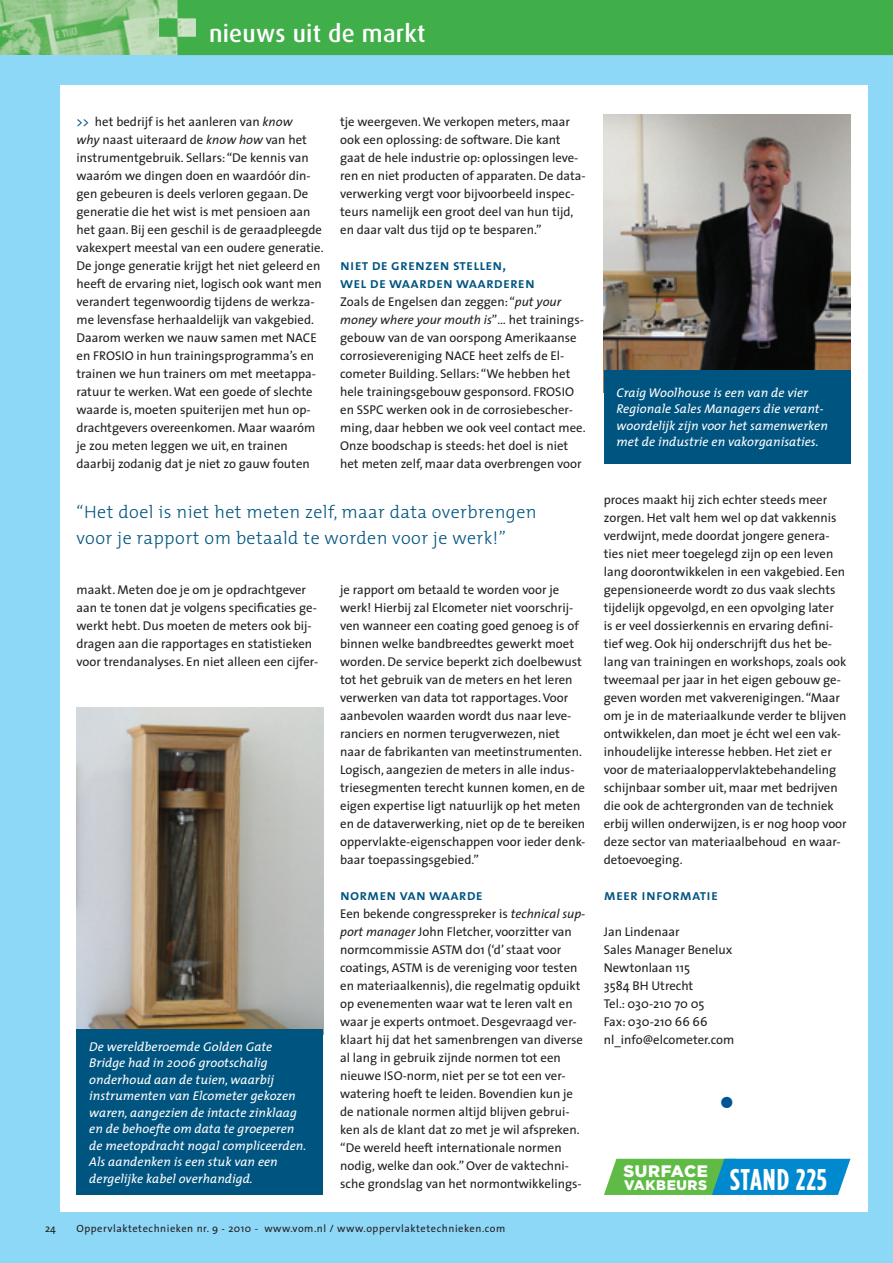
<style>
.page{position:relative;width:893px;height:1263px;background:#fff}
.page>*{position:absolute;margin:0;border:0;box-sizing:border-box;transform-origin:0 0}
.platte_tekst{font:46.5px "The Sans";color:#005594}
.platte_tekst-2{font:700 condensed 30px "Gotham HTF";letter-spacing:.03em;color:#fff}
.t1{font:500 24.3px "Dax";letter-spacing:.01em;color:#fff}
.streamer{font:300 18px "The Mix";letter-spacing:.025em;color:#005480}
.platte_tekst-3{font:900 16.65px "Gotham HTF";letter-spacing:.04em;color:#fff}
.subkop{font:15px/18px "The Mix Semi Bold Caps";letter-spacing:.01em;color:#005480}
.platte_tekst-4{font:900 13.8px "Gotham HTF";letter-spacing:.04em;color:#fff}
.platte_tekst-5{font:12.75px/18px "The Sans";color:#231f20}
.bijschrift{font:italic 12.75px/16.5px "The Mix";letter-spacing:.005em;color:#fff}
.t2{font:10.5px "The Sans";letter-spacing:.05em;color:#231f20}
.s1{color:#005480}
.s2{font-style:italic}
</style>
<div class="page">
<div style="left:0;top:44px;width:893px;height:1219px;background:#8dd7f7"></div>
<img style="left:0;top:0;width:159px;height:55px">
<div style="left:159px;top:0;width:734px;height:55px;background:#40ae49"></div>
<div style="left:60px;top:85px;width:807px;height:1127px;background:#fff"></div>
<img style="left:77px;top:707px;width:246px;height:322px">
<div style="left:77px;top:1029px;width:246px;height:166px;background:#005480"></div>
<img style="left:604px;top:115px;width:246px;height:255px">
<div style="left:604px;top:370px;width:246px;height:93px;background:#005480"></div>
<svg style="left:604px;top:1159px;width:246px;height:36px;background:#36a495"></svg>
<p class="t1" style="left:209px;top:20px;width:218px">nieuws uit de markt</p>
<p class="platte_tekst-5" style="left:77px;top:112px;width:249px"><span class="s1">&gt;&gt;</span> het bedrijf is het aanleren van <span class="s2">know<br>why</span> naast uiteraard de <span class="s2">know how</span> van het instrumentgebruik. Sellars: “De kennis van waaróm we dingen doen en waardóór din&shy;gen gebeuren is deels verloren gegaan. De generatie die het wist is met pensioen aan het gaan. Bij een geschil is de geraadpleegde vakexpert meestal van een oudere generatie.<br>De jonge generatie krijgt het niet geleerd en heeft de ervaring niet, logisch ook want men verandert tegenwoordig tijdens de werkza&shy;me levensfase herhaaldelijk van vakgebied.<br>Daarom werken we nauw samen met NACE en FROSIO in hun trainingsprogramma’s en trainen we hun trainers om met meetappa&shy;ratuur te werken. Wat een goede of slechte waarde is, moeten spuiterijen met hun op&shy;drachtgevers overeenkomen. Maar waaróm je zou meten leggen we uit, en trainen daarbij zodanig dat je niet zo gauw fouten</p>
<p class="platte_tekst-5" style="left:340px;top:112px;width:247px">tje weergeven. We verkopen meters, maar ook een oplossing: de software. Die kant gaat de hele industrie op: oplossingen leve&shy;ren en niet producten of apparaten. De data&shy;verwerking vergt voor bijvoorbeeld inspec&shy;teurs namelijk een groot deel van hun tijd, en daar valt dus tijd op te besparen.”</p>
<p class="subkop" style="left:340px;top:256px;width:196px">niet de grenzen stellen, wel de waarden waarderen</p>
<p class="platte_tekst-5" style="left:340px;top:292px;width:247px">Zoals de Engelsen dan zeggen: “<span class="s2">put your money where your mouth is</span>”… het trainings&shy;gebouw van de van oorspong Amerikaanse corrosievereniging NACE heet zelfs de El&shy;cometer Building. Sellars: “We hebben het hele trainingsgebouw gesponsord. FROSIO en SSPC werken ook in de corrosiebescher&shy;ming, daar hebben we ook veel contact mee.<br>Onze boodschap is steeds: het doel is niet het meten zelf, maar data overbrengen voor</p>
<p class="streamer" style="left:77px;top:497px;width:462px">“Het doel is niet het meten zelf, maar data overbrengen</p>
<p class="streamer" style="left:77px;top:523px;width:431px">voor je rapport om betaald te worden voor je werk!”</p>
<p class="platte_tekst-5" style="left:77px;top:580px;width:243px">maakt. Meten doe je om je opdrachtgever aan te tonen dat je volgens specificaties ge&shy;werkt hebt. Dus moeten de meters ook bij&shy;dragen aan die rapportages en statistieken voor trendanalyses. En niet alleen een cijfer-</p>
<p class="bijschrift" style="left:89px;top:1038px;width:219px">De wereldberoemde Golden Gate Bridge had in 2006 grootschalig onderhoud aan de tuien, waarbij instrumenten van Elcometer gekozen waren, aangezien de intacte zinklaag en de behoefte om data te groeperen de meetopdracht nogal compliceerden.<br>Als aandenken is een stuk van een dergelijke kabel overhandigd.</p>
<p class="platte_tekst-5" style="left:340px;top:580px;width:247px">je rapport om betaald te worden voor je werk! Hierbij zal Elcometer niet voorschrij&shy;ven wanneer een coating goed genoeg is of binnen welke bandbreedtes gewerkt moet worden. De service beperkt zich doelbewust tot het gebruik van de meters en het leren verwerken van data tot rapportages. Voor aanbevolen waarden wordt dus naar leve&shy;ranciers en normen terugverwezen, niet naar de fabrikanten van meetinstrumenten.<br>Logisch, aangezien de meters in alle indus&shy;triesegmenten terecht kunnen komen, en de eigen expertise ligt natuurlijk op het meten en de dataverwerking, niet op de te bereiken oppervlakte-eigenschappen voor ieder denk&shy;baar toepassingsgebied.”</p>
<p class="subkop" style="left:340px;top:886px;width:144px">normen van waarde</p>
<p class="platte_tekst-5" style="left:340px;top:904px;width:247px">Een bekende congresspreker is <span class="s2">technical sup&shy;port manager</span> John Fletcher, voorzitter van normcommissie ASTM d01 (‘d’ staat voor coatings, ASTM is de vereniging voor testen en materiaalkennis), die regelmatig opduikt op evenementen waar wat te leren valt en waar je experts ontmoet. Desgevraagd ver&shy;klaart hij dat het samenbrengen van diverse al lang in gebruik zijnde normen tot een nieuwe ISO-norm, niet per se tot een ver&shy;watering hoeft te leiden. Bovendien kun je de nationale normen altijd blijven gebrui&shy;ken als de klant dat zo met je wil afspreken. “De wereld heeft internationale normen nodig, welke dan ook.” Over de vaktechni&shy;sche grondslag van het normontwikkelings-</p>
<p class="t2" style="left:45px;top:1220px;width:12px">24</p>
<p class="t2" style="left:77px;top:1220px;width:430px">Oppervlaktetechnieken nr. 9 - 2010 - www.vom.nl / www.oppervlaktetechnieken.com</p>
<p class="bijschrift" style="left:617px;top:384px;width:213px">Craig Woolhouse is een van de vier Regionale Sales Managers die verant&shy;woordelijk zijn voor het samenwerken met de industrie en vakorganisaties.</p>
<p class="platte_tekst-5" style="left:604px;top:490px;width:244px">proces maakt hij zich echter steeds meer zorgen. Het valt hem wel op dat vakkennis verdwijnt, mede doordat jongere genera&shy;ties niet meer toegelegd zijn op een leven lang doorontwikkelen in een vakgebied. Een gepensioneerde wordt zo dus vaak slechts tijdelijk opgevolgd, en een opvolging later<br>is er veel dossierkennis en ervaring defini&shy;tief weg. Ook hij onderschrijft dus het be&shy;lang van trainingen en workshops, zoals ook tweemaal per jaar in het eigen gebouw ge&shy;geven worden met vakverenigingen. “Maar om je in de materiaalkunde verder te blijven ontwikkelen, dan moet je écht wel een vak&shy;inhoudelijke interesse hebben. Het ziet er voor de materiaaloppervlaktebehandeling schijnbaar somber uit, maar met bedrijven die ook de achtergronden van de techniek erbij willen onderwijzen, is er nog hoop voor deze sector van materiaalbehoud en waar&shy;detoevoeging.</p>
<p class="subkop" style="left:604px;top:886px;width:116px">meer informatie</p>
<p class="platte_tekst-5" style="left:604px;top:922px;width:77px">Jan Lindenaar</p>
<p class="platte_tekst-5" style="left:604px;top:940px;width:130px">Sales Manager Benelux</p>
<p class="platte_tekst-5" style="left:604px;top:958px;width:88px">Newtonlaan 115</p>
<p class="platte_tekst-5" style="left:604px;top:976px;width:91px">3584 BH Utrecht</p>
<p class="platte_tekst-5" style="left:604px;top:994px;width:102px">Tel.: 030-210 70 05</p>
<p class="platte_tekst-5" style="left:604px;top:1012px;width:105px">Fax: 030-210 66 66</p>
<p class="platte_tekst-5" style="left:604px;top:1030px;width:132px">nl_info@elcometer.com</p>
<p class="platte_tekst" style="left:717px;top:1062px;width:21px">•</p>
<p class="platte_tekst-3" style="left:623px;top:1161px;width:86px">SURFACE</p>
<p class="platte_tekst-4" style="left:624px;top:1177px;width:84px">VAKBEURS</p>
<p class="platte_tekst-2" style="left:730px;top:1162px;width:98px">STAND 225</p>
</div>
